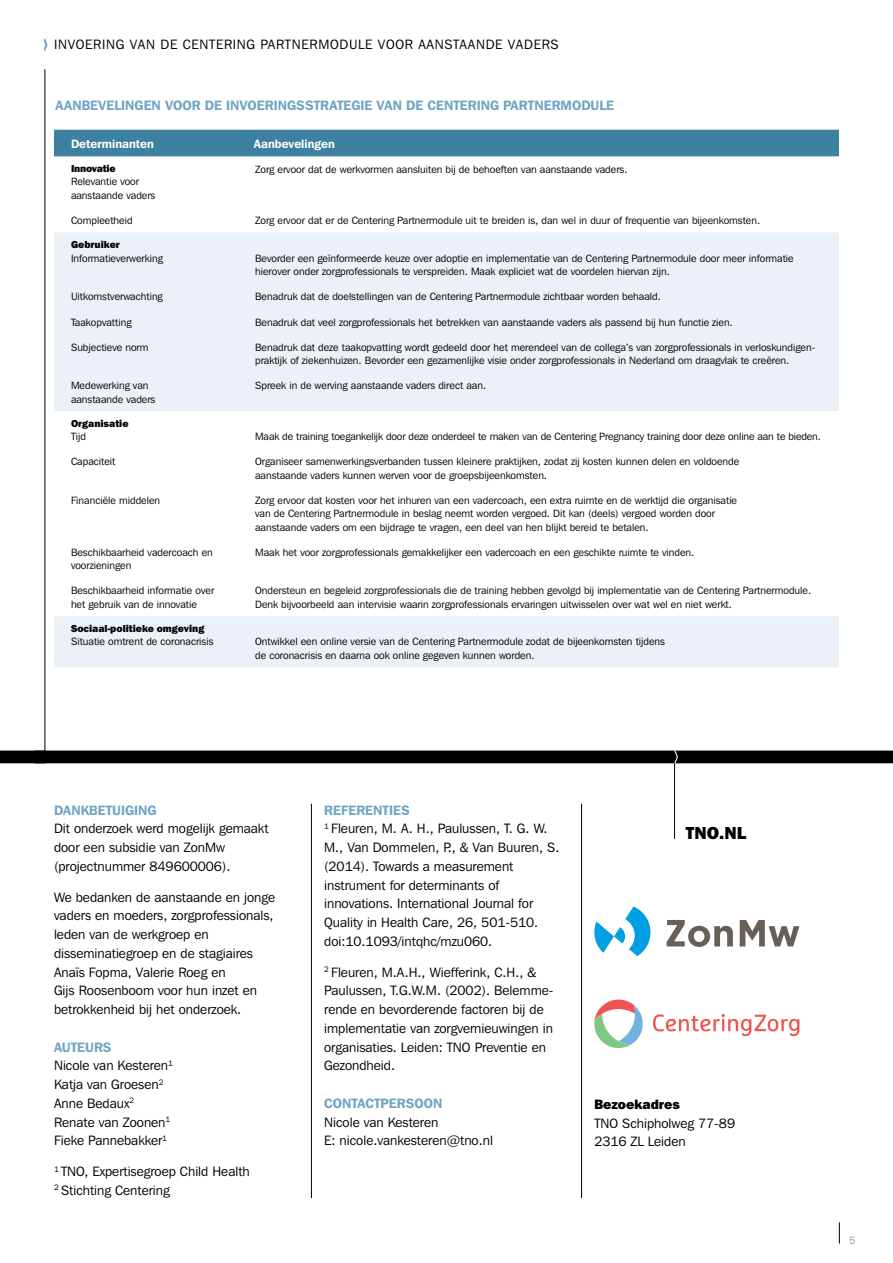
<style>
.page{position:relative;width:893px;height:1263px;background:#fff}
.page>*{position:absolute;margin:0;border:0;box-sizing:border-box;transform-origin:0 0}
.t1{font:800 18px "Franklin Goth EF";color:#000}
.t2{font:13.5px/18.8px "Franklin Gothic IT Cby BT";color:#000}
.t3{font:600 13.5px "Franklin Gothic IT Cby BT";color:#6fa4c4}
.t4{font:13.5px "Franklin Gothic IT Cby BT";letter-spacing:.05em;color:#000}
.t5{font:800 13.5px "Franklin Gothic IT Cby BT";color:#000}
.t6{font:600 12px "Franklin Gothic IT Cby BT";color:#fff}
.t7{font:10.5px/13.5px "Franklin Gothic IT Cby BT";color:#000}
.t8{font:800 10.5px "Franklin Goth EF";color:#000}
.t9{font:800 10.5px "Franklin Goth EF";letter-spacing:-.02em;color:#000}
.t10{font:10.5px "Franklin Gothic IT Cby BT";color:#929292}
.s1{font-weight:600;color:#6fa4c4}
</style>
<div class="page">
<div style="left:0;top:750px;width:45px;height:13px;background:#000"></div>
<div style="left:34px;top:750px;width:859px;height:13px;background:#000"></div>
<svg style="left:839px;top:1222px;width:1px;height:21px"></svg>
<hr style="left:45px;top:69px;width:1px;height:694px;background:#000">
<svg style="left:44px;top:38px;width:3px;height:13px"></svg>
<div style="left:54px;top:130px;width:785px;height:26px;background:#3d809f"></div>
<svg style="left:54px;top:232px;width:785px;height:435px;fill:#ecf1f7"></svg>
<hr style="left:311px;top:804px;width:1px;height:394px;background:#000">
<hr style="left:581px;top:804px;width:1px;height:394px;background:#000">
<svg style="left:674px;top:750px;width:4px;height:13px"></svg>
<hr style="left:674px;top:763px;width:1px;height:76px;background:#000">
<svg style="left:740px;top:920px;width:59px;height:26px"></svg>
<svg style="left:667px;top:920px;width:66px;height:27px"></svg>
<svg style="left:594px;top:906px;width:56px;height:50px"></svg>
<svg style="left:653px;top:1014px;width:146px;height:22px"></svg>
<svg style="left:594px;top:999px;width:49px;height:49px"></svg>
<p class="t4" style="left:54px;top:36px;width:506px">INVOERING VAN DE CENTERING PARTNERMODULE VOOR AANSTAANDE VADERS</p>
<p class="t3" style="left:56px;top:97px;width:560px">AANBEVELINGEN VOOR DE INVOERINGSSTRATEGIE VAN DE CENTERING PARTNERMODULE</p>
<p class="t6" style="left:71px;top:136px;width:85px">Determinanten</p>
<p class="t6" style="left:254px;top:136px;width:83px">Aanbevelingen</p>
<p class="t9" style="left:71px;top:162px;width:46px">Innovatie</p>
<p class="t7" style="left:71px;top:175px;width:86px">Relevantie voor aanstaande vaders</p>
<p class="t7" style="left:255px;top:162px;width:374px">Zorg ervoor dat de werkvormen aansluiten bij de behoeften van aanstaande vaders.</p>
<p class="t7" style="left:71px;top:213px;width:63px">Compleetheid</p>
<p class="t7" style="left:255px;top:213px;width:507px">Zorg ervoor dat er de Centering Partnermodule uit te breiden is, dan wel in duur of frequentie van bijeenkomsten.</p>
<p class="t8" style="left:71px;top:239px;width:50px">Gebruiker</p>
<p class="t7" style="left:71px;top:251px;width:93px">Informatieverwerking</p>
<p class="t7" style="left:255px;top:251px;width:540px">Bevorder een geïnformeerde keuze over adoptie en implementatie van de Centering Partnermodule door meer informatie hierover onder zorgprofessionals te verspreiden. Maak expliciet wat de voordelen hiervan zijn.</p>
<p class="t7" style="left:71px;top:289px;width:93px">Uitkomstverwachting</p>
<p class="t7" style="left:255px;top:289px;width:407px">Benadruk dat de doelstellingen van de Centering Partnermodule zichtbaar worden behaald.</p>
<p class="t7" style="left:71px;top:315px;width:62px">Taakopvatting</p>
<p class="t7" style="left:255px;top:315px;width:479px">Benadruk dat veel zorgprofessionals het betrekken van aanstaande vaders als passend bij hun functie zien.</p>
<p class="t7" style="left:71px;top:340px;width:79px">Subjectieve norm</p>
<p class="t7" style="left:255px;top:340px;width:562px">Benadruk dat deze taakopvatting wordt gedeeld door het merendeel van de collega’s van zorgprofessionals in verloskundigen&shy;praktijk of ziekenhuizen. Bevorder een gezamenlijke visie onder zorgprofessionals in Nederland om draagvlak te creëren.</p>
<p class="t7" style="left:71px;top:379px;width:86px">Medewerking van aanstaande vaders</p>
<p class="t7" style="left:255px;top:379px;width:233px">Spreek in de werving aanstaande vaders direct aan.</p>
<p class="t8" style="left:71px;top:417px;width:59px">Organisatie</p>
<p class="t7" style="left:71px;top:430px;width:16px">Tijd</p>
<p class="t7" style="left:255px;top:430px;width:567px">Maak de training toegankelijk door deze onderdeel te maken van de Centering Pregnancy training door deze online aan te bieden.</p>
<p class="t7" style="left:71px;top:455px;width:46px">Capaciteit</p>
<p class="t7" style="left:255px;top:455px;width:486px">Organiseer samenwerkingsverbanden tussen kleinere praktijken, zodat zij kosten kunnen delen en voldoende aanstaande vaders kunnen werven voor de groepsbijeenkomsten.</p>
<p class="t7" style="left:71px;top:493px;width:91px">Financiële middelen</p>
<p class="t7" style="left:255px;top:493px;width:483px">Zorg ervoor dat kosten voor het inhuren van een vadercoach, een extra ruimte en de werktijd die organisatie van de Centering Partnermodule in beslag neemt worden vergoed. Dit kan (deels) vergoed worden door aanstaande vaders om een bijdrage te vragen, een deel van hen blijkt bereid te betalen.</p>
<p class="t7" style="left:71px;top:545px;width:143px">Beschikbaarheid vadercoach en voorzieningen</p>
<p class="t7" style="left:255px;top:545px;width:441px">Maak het voor zorgprofessionals gemakkelijker een vadercoach en een geschikte ruimte te vinden.</p>
<p class="t7" style="left:71px;top:584px;width:145px">Beschikbaarheid informatie over het gebruik van de innovatie</p>
<p class="t7" style="left:255px;top:584px;width:557px">Ondersteun en begeleid zorgprofessionals die de training hebben gevolgd bij implementatie van de Centering Partnermodule.<br>Denk bijvoorbeeld aan intervisie waarin zorgprofessionals ervaringen uitwisselen over wat wel en niet werkt.</p>
<p class="t8" style="left:71px;top:622px;width:135px">Sociaal-politieke omgeving</p>
<p class="t7" style="left:71px;top:635px;width:144px">Situatie omtrent de coronacrisis</p>
<p class="t7" style="left:255px;top:635px;width:411px">Ontwikkel een online versie van de Centering Partnermodule zodat de bijeenkomsten tijdens de coronacrisis en daarna ook online gegeven kunnen worden.</p>
<p class="t3" style="left:54px;top:801px;width:104px">DANKBETUIGING</p>
<p class="t2" style="left:54px;top:819px;width:216px">Dit onderzoek werd mogelijk gemaakt door een subsidie van ZonMw (projectnummer 849600006).</p>
<p class="t2" style="left:54px;top:887px;width:223px">We bedanken de aanstaande en jonge vaders en moeders, zorgprofessionals, leden van de werkgroep en disseminatiegroep en de stagiaires Anaïs Fopma, Valerie Roeg en<br>Gijs Roosenboom voor hun inzet en betrokkenheid bij het onderzoek.</p>
<p class="t2" style="left:54px;top:1037px;width:120px"><span class="s1">AUTEURS<br></span>Nicole van Kesteren<sup>1<br></sup>Katja van Groesen<sup>2<br></sup>Anne Bedaux<sup>2<br></sup>Renate van Zoonen<sup>1<br></sup>Fieke Pannebakker<sup>1</sup></p>
<p class="t2" style="left:54px;top:1162px;width:197px"><sup>1</sup> TNO, Expertisegroep Child Health<br><sup>2</sup> Stichting Centering</p>
<p class="t2" style="left:324px;top:800px;width:237px"><span class="s1">REFERENTIES<br></span><sup>1</sup> Fleuren, M. A. H., Paulussen, T. G. W.<br>M., Van Dommelen, P., &amp; Van Buuren, S. (2014). Towards a measurement instrument for determinants of innovations. International Journal for<br>Quality in Health Care, 26, 501-510. doi:10.1093/intqhc/mzu060.</p>
<p class="t2" style="left:324px;top:962px;width:231px"><sup>2</sup> Fleuren, M.A.H., Wiefferink, C.H., &amp; Paulussen, T.G.W.M. (2002). Belemme&shy;rende en bevorderende factoren bij de implementatie van zorgvernieuwingen in organisaties. Leiden: TNO Preventie en Gezondheid.</p>
<p class="t3" style="left:324px;top:1095px;width:120px">CONTACTPERSOON</p>
<p class="t2" style="left:324px;top:1112px;width:170px">Nicole van Kesteren<br>E: nicole.vankesteren@tno.nl</p>
<h1 class="t1" style="left:686px;top:823px;width:62px">TNO.NL</h1>
<p class="t5" style="left:594px;top:1095px;width:87px">Bezoekadres</p>
<p class="t2" style="left:594px;top:1113px;width:142px">TNO Schipholweg 77-89<br>2316 ZL Leiden</p>
<p class="t10" style="left:849px;top:1233px;width:8px">5</p>
</div>
